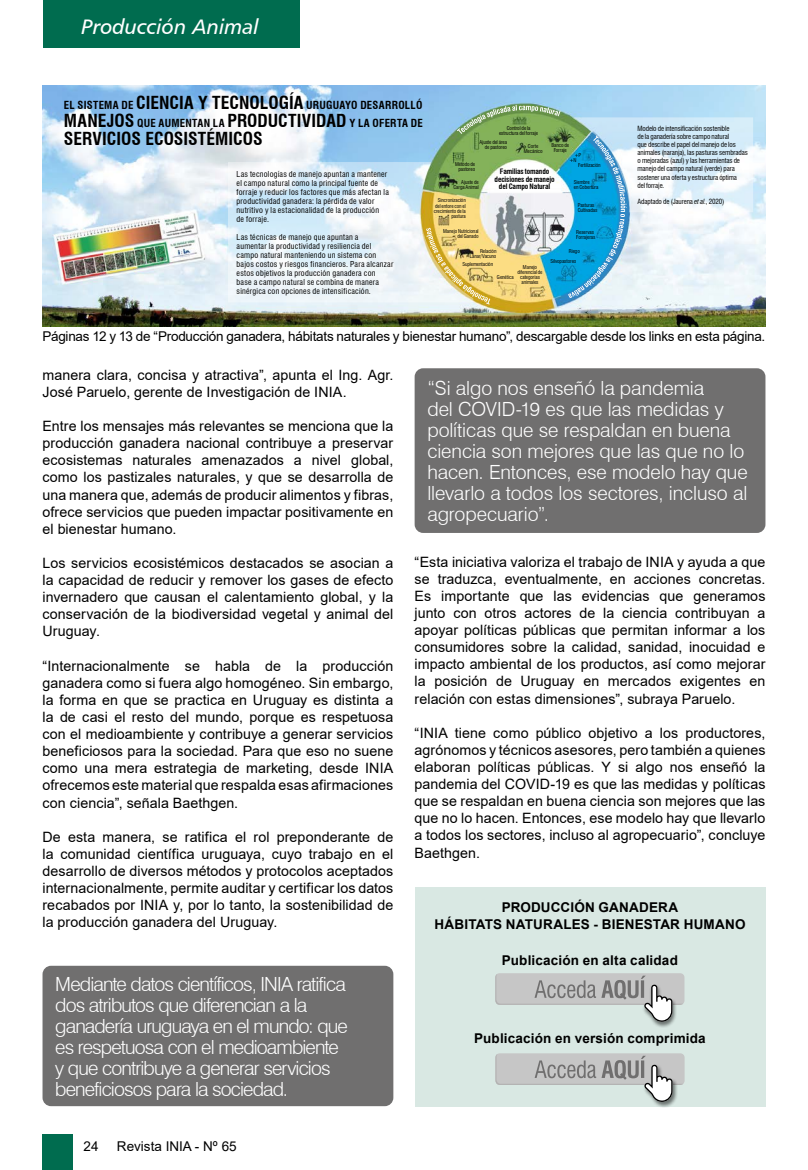
<style>
.page{position:relative;width:808px;height:1170px;background:#fff}
.page>*{position:absolute;margin:0;border:0;box-sizing:border-box;transform-origin:0 0}
.t1{font:21px "Humanist 777 BT Italic B";color:#fff}
.t2{font:300 19.5px/21px "Swiss 721 BT";letter-spacing:-.005em;color:#fff}
.t3{font:300 19.5px/21px "Swiss 721 BT";letter-spacing:-.04em;color:#fff}
.t4{font:700 condensed 17.55px "Swiss 721 BT";color:#000}
.t5{font:14.25px/17.1px "Arial";letter-spacing:.005em;color:#000;text-align:justify}
.t6{font:13.5px "Arial";letter-spacing:-.02em;color:#000}
.t7{font:700 13.5px/16.2px "Arial";letter-spacing:.01em;color:#000;text-align:center}
.t8{font:13.5px "Arial";color:#000}
.t9{font:700 condensed 10.8px/17.9px "Swiss 721 BT";letter-spacing:.02em;color:#000}
.t10{font:condensed 7.95px/9px "Swiss 721 BT";letter-spacing:.03em;color:#000}
.t11{font:700 condensed 7.35px/7.4px "Swiss 721 BT";letter-spacing:-.015em;color:#000;text-align:center}
.t12{font:condensed 6.9px/8.1px "Swiss 721 BT";letter-spacing:-.01em;color:#000}
.t13{font:condensed 5.25px/5.2px "Swiss 721 BT";letter-spacing:-.01em;color:#000;text-align:right}
.s1{font-size:17.55px}
.s2{font-style:italic}
</style>
<div class="page">
<div style="left:43px;top:0;width:257px;height:47px;background:#006c4f"></div>
<div style="left:43px;top:1134px;width:30px;height:35px;background:#006c4f"></div>
<div style="left:415px;top:887px;width:350px;height:219px;background:#d9e8e3"></div>
<div style="left:415px;top:368px;width:350px;height:165px;background:#706f6f;border-radius:9px"></div>
<div style="left:43px;top:965px;width:350px;height:141px;background:#706f6f;border-radius:9px"></div>
<div style="left:643px;top:984px;width:35px;height:44px;background:#000;opacity:.5"></div>
<svg style="left:495px;top:973px;width:188px;height:48px"></svg>
<div style="left:643px;top:1064px;width:35px;height:44px;background:#000;opacity:.5"></div>
<svg style="left:495px;top:1053px;width:188px;height:49px"></svg>
<img style="left:43px;top:85px;width:722px;height:241px">
<svg style="left:457px;top:105px;width:104px;height:29px"></svg>
<svg style="left:568px;top:117px;width:185px;height:181px"></svg>
<svg style="left:228px;top:162px;width:262px;height:142px"></svg>
<h1 class="t1" style="left:81px;top:13px;width:179px">Producción Animal</h1>
<p class="t9" style="left:64px;top:96px;width:360px">EL SISTEMA DE <span class="s1">CIENCIA Y TECNOLOGÍA</span> URUGUAYO DESARROLLÓ<br><span class="s1">MANEJOS</span> QUE AUMENTAN LA <span class="s1">PRODUCTIVIDAD</span> Y LA OFERTA DE</p>
<p class="t4" style="left:64px;top:128px;width:200px">SERVICIOS ECOSISTÉMICOS</p>
<p class="t10" style="left:237px;top:169px;width:154px">Las tecnologías de manejo apuntan a mantener el campo natural como la principal fuente de forraje y reducir los factores que más afectan la productividad ganadera: la pérdida de valor nutritivo y la estacionalidad de la producción<br>de forraje.</p>
<p class="t10" style="left:237px;top:232px;width:158px">Las técnicas de manejo que apuntan a<br>aumentar la productividad y resiliencia del campo natural manteniendo un sistema con bajos costos y riesgos financieros. Para alcanzar estos objetivos la producción ganadera con<br>base a campo natural se combina de manera sinérgica con opciones de intensificación.</p>
<p class="t13" style="left:499px;top:125px;width:41px;text-align:center">Control de la estructura del forraje</p>
<p class="t11" style="left:495px;top:168px;width:61px">Familias tomando decisiones de manejo del Campo Natural</p>
<p class="t13" style="left:479px;top:139px;width:29px">Ajuste del área de pastoreo</p>
<p class="t13" style="left:524px;top:143px;width:20px;text-align:center">Corte<br>Mecánico</p>
<p class="t13" style="left:551px;top:142px;width:19px;text-align:center">Banco de<br>Forraje</p>
<p class="t13" style="left:570px;top:153px;width:13px;text-align:left;text-indent:5px">+P +N</p>
<p class="t13" style="left:455px;top:161px;width:22px">Método de pastoreo</p>
<p class="t13" style="left:453px;top:179px;width:27px">Ajuste de<br>Carga Animal</p>
<p class="t13" style="left:578px;top:162px;width:24px">Fertilización</p>
<p class="t13" style="left:574px;top:179px;width:26px;text-align:left">Siembre<br>en Cobertura</p>
<p class="t13" style="left:578px;top:202px;width:21px;text-align:left">Pasturas<br>Cultivadas</p>
<p class="t13" style="left:576px;top:229px;width:21px;text-align:left">Reservas<br>Forrajeras</p>
<p class="t13" style="left:434px;top:198px;width:34px">Sincronización del entore con el crecimiento de la pastura</p>
<p class="t13" style="left:443px;top:228px;width:37px">Manejo Nutricional del Ganado</p>
<p class="t13" style="left:470px;top:249px;width:28px">Relación<br>Lanar/Vacuno</p>
<p class="t13" style="left:462px;top:261px;width:32px">Suplementación</p>
<p class="t13" style="left:517px;top:264px;width:27px;text-align:center">Manejo diferencial de categorias animales</p>
<p class="t13" style="left:497px;top:274px;width:18px">Genética</p>
<p class="t13" style="left:550px;top:246px;width:31px;line-height:9.6px;text-align:left;text-indent:18px">Riego<br>Silvopastoreo</p>
<p class="t12" style="left:637px;top:124px;width:112px">Modelo de intensificación sostenible<br>de la ganadería sobre campo natural<br>que describe el papel del manejo de los animales (naranja), las pasturas sembradas o mejoradas (azul) y las herramientas de manejo del campo natural (verde) para sostener una oferta y estructura óptima<br>del forraje.</p>
<p class="t12" style="left:637px;top:197px;width:88px">Adaptado de (Jaurena <span class="s2">et al.</span>, 2020)</p>
<p class="t6" style="left:43px;top:327px;width:724px">Páginas 12 y 13 de “Producción ganadera, hábitats naturales y bienestar humano”, descargable desde los links en esta página.</p>
<p class="t5" style="left:43px;top:366px;width:352px">manera clara, concisa y atractiva”, apunta el Ing. Agr.<br>José Paruelo, gerente de Investigación de INIA.</p>
<p class="t5" style="left:43px;top:417px;width:352px">Entre los mensajes más relevantes se menciona que la producción ganadera nacional contribuye a preservar ecosistemas naturales amenazados a nivel global, como los pastizales naturales, y que se desarrolla de una manera que, además de producir alimentos y fibras, ofrece servicios que pueden impactar positivamente en el bienestar humano.</p>
<p class="t5" style="left:43px;top:554px;width:352px">Los servicios ecosistémicos destacados se asocian a la capacidad de reducir y remover los gases de efecto invernadero que causan el calentamiento global, y la conservación de la biodiversidad vegetal y animal del Uruguay.</p>
<p class="t5" style="left:43px;top:657px;width:352px">“Internacionalmente se habla de la producción ganadera como si fuera algo homogéneo. Sin embargo, la forma en que se practica en Uruguay es distinta a la de casi el resto del mundo, porque es respetuosa con el medioambiente y contribuye a generar servicios beneficiosos para la sociedad. Para que eso no suene como una mera estrategia de marketing, desde INIA ofrecemos este material que respalda esas afirmaciones con ciencia”, señala Baethgen.</p>
<p class="t5" style="left:43px;top:828px;width:352px">De esta manera, se ratifica el rol preponderante de la comunidad científica uruguaya, cuyo trabajo en el desarrollo de diversos métodos y protocolos aceptados internacionalmente, permite auditar y certificar los datos recabados por INIA y, por lo tanto, la sostenibilidad de la producción ganadera del Uruguay.</p>
<h2 class="t3" style="left:55px;top:973px;width:294px">Mediante datos científicos, INIA ratifica dos atributos que diferencian a la ganadería uruguaya en el mundo: que es respetuosa con el medioambiente y que contribuye a generar servicios beneficiosos para la sociedad.</h2>
<p class="t6" style="left:84px;top:1137px;width:17px">24</p>
<p class="t8" style="left:117px;top:1137px;width:121px">Revista INIA - Nº 65</p>
<h2 class="t2" style="left:427px;top:377px;width:322px">“Si algo nos enseñó la pandemia<br>del COVID-19 es que las medidas y políticas que se respaldan en buena ciencia son mejores que las que no lo hacen. Entonces, ese modelo hay que llevarlo a todos los sectores, incluso al agropecuario”.</h2>
<p class="t5" style="left:415px;top:553px;width:352px">“Esta iniciativa valoriza el trabajo de INIA y ayuda a que se traduzca, eventualmente, en acciones concretas.<br>Es importante que las evidencias que generamos junto con otros actores de la ciencia contribuyan a apoyar políticas públicas que permitan informar a los consumidores sobre la calidad, sanidad, inocuidad e impacto ambiental de los productos, así como mejorar la posición de Uruguay en mercados exigentes en relación con estas dimensiones”, subraya Paruelo.</p>
<p class="t5" style="left:415px;top:724px;width:352px">“INIA tiene como público objetivo a los productores, agrónomos y técnicos asesores, pero también a quienes elaboran políticas públicas. Y si algo nos enseñó la pandemia del COVID-19 es que las medidas y políticas que se respaldan en buena ciencia son mejores que las que no lo hacen. Entonces, ese modelo hay que llevarlo a todos los sectores, incluso al agropecuario”, concluye Baethgen.</p>
<p class="t7" style="left:435px;top:899px;width:312px">PRODUCCIÓN GANADERA<br>HÁBITATS NATURALES - BIENESTAR HUMANO</p>
<p class="t7" style="left:502px;top:952px;width:177px">Publicación en alta calidad</p>
<p class="t7" style="left:474px;top:1030px;width:233px">Publicación en versión comprimida</p>
</div>
